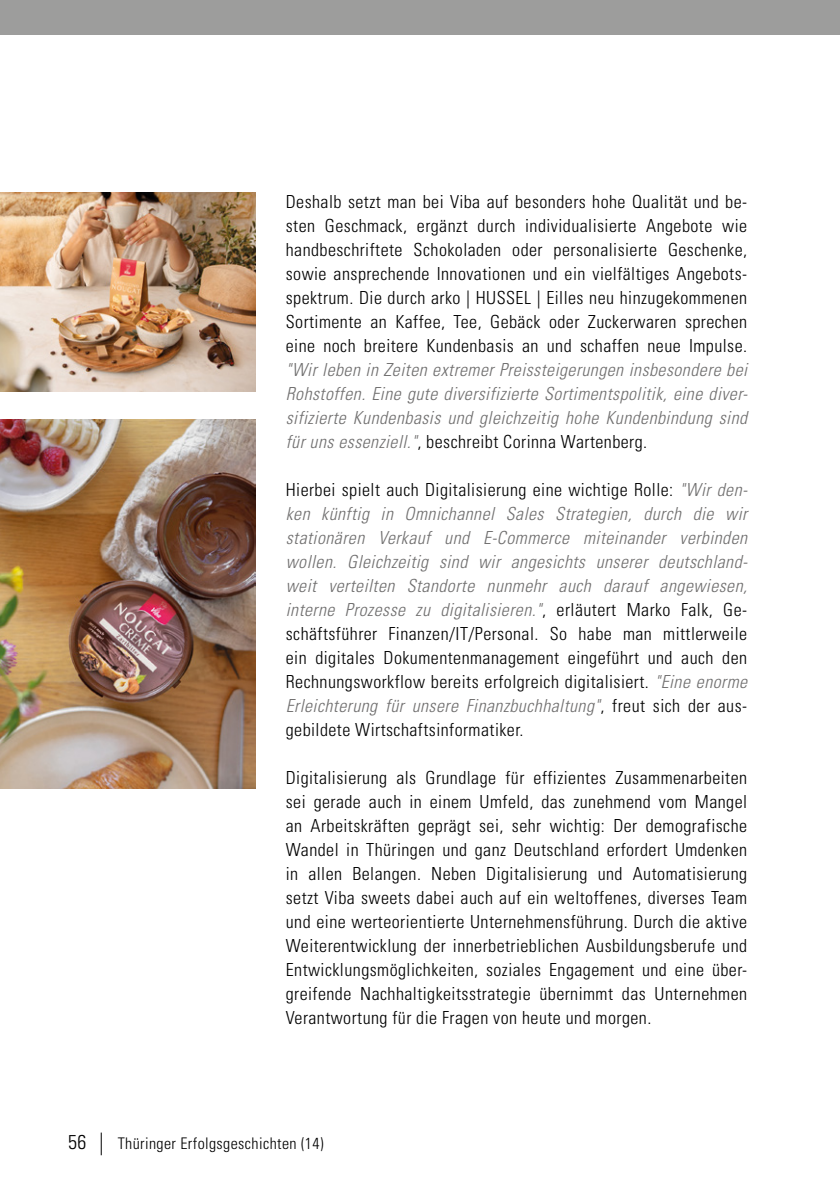
<style>
.page{position:relative;width:840px;height:1191px;background:#fff}
.page>*{position:absolute;margin:0;border:0;box-sizing:border-box;transform-origin:0 0}
.t1{font:300 condensed 20px "Univers";color:#000}
.t2{font:300 condensed 18px/24px "Univers";letter-spacing:.025em;color:#000;text-align:justify}
.t3{font:italic 300 condensed 18px/24px "Univers";letter-spacing:.025em;color:#706f6f;text-align:justify}
.t4{font:300 condensed 16px "Univers";letter-spacing:.025em;color:#000}
.s1{font-style:normal;color:#000}
</style>
<div class="page">
<div style="left:0;top:0;width:839px;height:34px;background:#9d9d9c"></div>
<svg style="left:101px;top:1132px;width:1px;height:23px"></svg>
<img style="left:0;top:420px;width:255px;height:368px">
<img style="left:0;top:193px;width:255px;height:198px">
<p class="t2" style="left:285px;top:189px;width:462px">Deshalb setzt man bei Viba auf besonders hohe Qualität und be&shy;sten Geschmack, ergänzt durch individualisierte Angebote wie handbeschriftete Schokoladen oder personalisierte Geschenke, sowie ansprechende Innovationen und ein vielfältiges Angebots&shy;spektrum. Die durch arko | HUSSEL | Eilles neu hinzugekommenen Sortimente an Kaffee, Tee, Gebäck oder Zuckerwaren sprechen eine noch breitere Kundenbasis an und schaffen neue Impulse.</p>
<p class="t3" style="left:285px;top:357px;width:463px">"Wir leben in Zeiten extremer Preissteigerungen insbesondere bei Rohstoffen. Eine gute diversifizierte Sortimentspolitik, eine diver&shy;sifizierte Kundenbasis und gleichzeitig hohe Kundenbindung sind für uns essenziell."<span class="s1">, beschreibt Corinna Wartenberg.</span></p>
<p class="t3" style="left:285px;top:477px;width:463px"><span class="s1">Hierbei spielt auch Digitalisierung eine wichtige Rolle:</span> "Wir den&shy;ken künftig in Omnichannel Sales Strategien, durch die wir stationären Verkauf und E-Commerce miteinander verbinden wollen. Gleichzeitig sind wir angesichts unserer deutschland&shy;weit verteilten Standorte nunmehr auch darauf angewiesen, interne Prozesse zu digitalisieren."<span class="s1">, erläutert Marko Falk, Ge&shy;schäftsführer Finanzen/IT/Personal. So habe man mittlerweile ein digitales Dokumentenmanagement eingeführt und auch den Rechnungsworkflow bereits erfolgreich digitalisiert.</span> "Eine enorme Erleichterung für unsere Finanzbuchhaltung"<span class="s1">, freut sich der aus&shy;gebildete Wirtschaftsinformatiker.</span></p>
<p class="t2" style="left:285px;top:765px;width:462px">Digitalisierung als Grundlage für effizientes Zusammenarbeiten sei gerade auch in einem Umfeld, das zunehmend vom Mangel an Arbeitskräften geprägt sei, sehr wichtig: Der demografische Wandel in Thüringen und ganz Deutschland erfordert Umdenken in allen Belangen. Neben Digitalisierung und Automatisierung setzt Viba sweets dabei auch auf ein weltoffenes, diverses Team und eine werteorientierte Unternehmensführung. Durch die aktive Weiterentwicklung der innerbetrieblichen Ausbildungsberufe und Entwicklungsmöglichkeiten, soziales Engagement und eine über&shy;greifende Nachhaltigkeitsstrategie übernimmt das Unternehmen Verantwortung für die Fragen von heute und morgen.</p>
<p class="t1" style="left:68px;top:1129px;width:20px">56</p>
<p class="t4" style="left:118px;top:1134px;width:207px">Thüringer Erfolgsgeschichten (14)</p>
</div>
